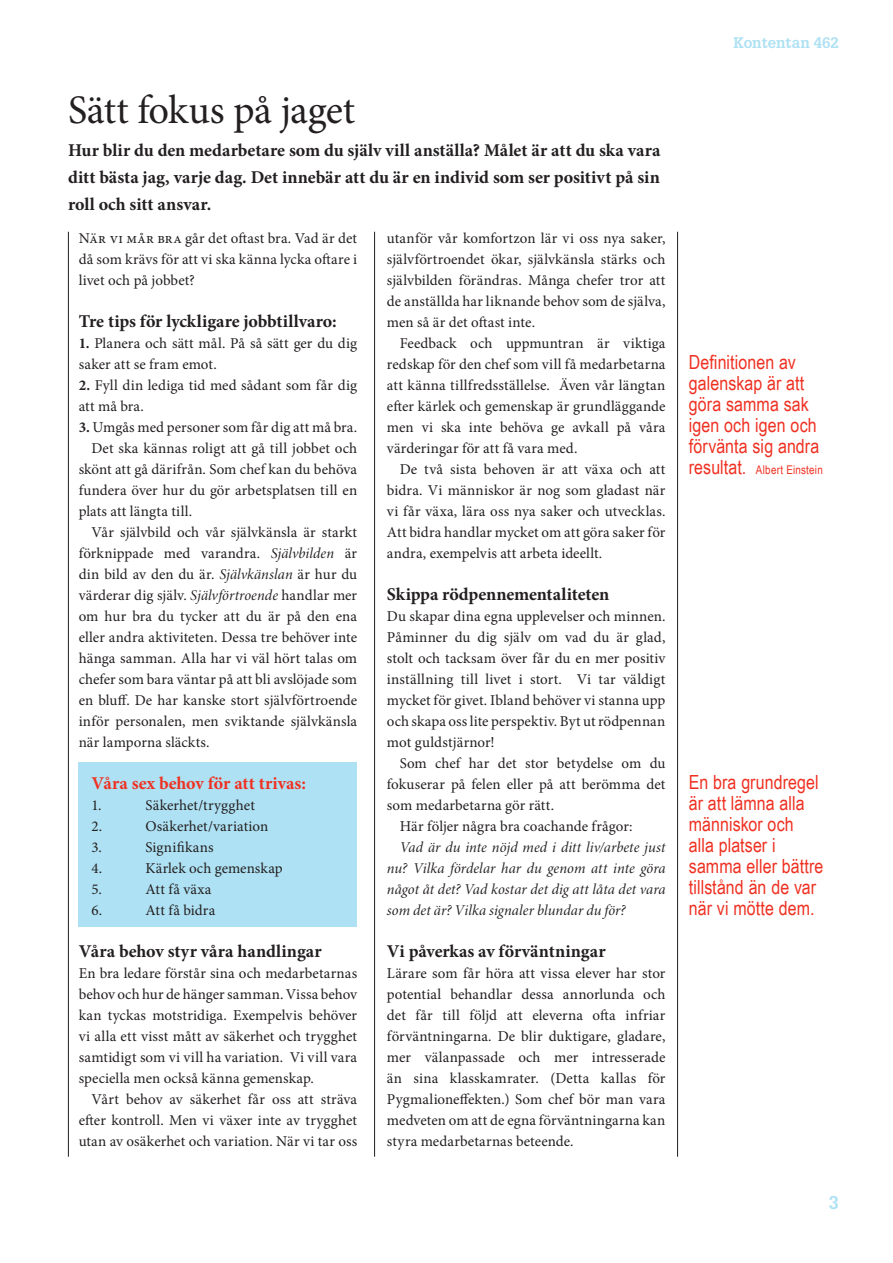
<style>
.page{position:relative;width:893px;height:1263px;background:#fff}
.page>*{position:absolute;margin:0;border:0;box-sizing:border-box;transform-origin:0 0}
.t1{font:40.5px "Minion Pro";letter-spacing:-.015em;color:#231f20}
.t2{font:19.5px/21px "Arial Narrow";letter-spacing:.005em;color:#ef3122}
.t3{font:700 18px/27px "Minion Pro";letter-spacing:-.005em;color:#231f20;text-align:justify}
.t4{font:700 18px "Minion Pro";color:#ef3122}
.t5{font:700 18px "Glypha LT Std";color:#aee1f3}
.t6{font:15px/21px "Minion Pro";color:#231f20;text-align:justify}
.t7{font:15px/21px "Minion Pro It Subh";letter-spacing:.005em;color:#231f20;text-align:justify}
.t8{font:700 15px "Glypha LT Std";color:#aee1f3}
.t9{font:12px "Arial Narrow";letter-spacing:.02em;color:#ef3122}
.s1{font-weight:700}
.s2{font-family:"Minion Pro It Subh"}
.s3{font-size:19.5px}
</style>
<div class="page">
<div style="left:79px;top:762px;width:278px;height:165px;background:#aee1f3"></div>
<hr style="left:68px;top:232px;width:1px;height:925px;background:#231f20">
<hr style="left:677px;top:232px;width:1px;height:925px;background:#231f20">
<hr style="left:374px;top:232px;width:1px;height:925px;background:#231f20">
<h1 class="t1" style="left:68px;top:83px;width:289px">Sätt fokus på jaget</h1>
<p class="t3" style="left:68px;top:137px;width:594px">Hur blir du den medarbetare som du själv vill anställa? Målet är att du ska vara ditt bästa jag, varje dag. Det innebär att du är en individ som ser positivt på sin roll och sitt ansvar.</p>
<p class="t6" style="left:79px;top:228px;width:280px">När vi mår bra går det oftast bra. Vad är det då som krävs för att vi ska känna lycka oftare i livet och på jobbet?</p>
<p class="t3" style="left:79px;top:308px;width:260px">Tre tips för lyckligare jobbtillvaro:</p>
<p class="t6" style="left:79px;top:333px;width:280px"><span class="s1">1.</span> Planera och sätt mål. På så sätt ger du dig saker att se fram emot.</p>
<p class="t6" style="left:79px;top:375px;width:280px"><span class="s1">2.</span> Fyll din lediga tid med sådant som får dig att må bra.</p>
<p class="t6" style="left:79px;top:417px;width:280px"><span class="s1">3.</span> Umgås med personer som får dig att må bra.</p>
<p class="t6" style="left:91px;top:438px;width:267px">Det ska kännas roligt att gå till jobbet och</p>
<p class="t6" style="left:79px;top:459px;width:280px">skönt att gå därifrån. Som chef kan du behöva</p>
<p class="t6" style="left:79px;top:480px;width:280px">fundera över hur du gör arbetsplatsen till en</p>
<p class="t6" style="left:79px;top:501px;width:115px">plats att längta till.</p>
<p class="t6" style="left:91px;top:522px;width:267px">Vår självbild och vår självkänsla är starkt</p>
<p class="t6" style="left:79px;top:543px;width:280px">förknippade med varandra. <span class="s2">Självbilden</span> är</p>
<p class="t6" style="left:79px;top:564px;width:280px">din bild av den du är. <span class="s2">Självkänslan</span> är hur du</p>
<p class="t6" style="left:79px;top:585px;width:280px">värderar dig själv. <span class="s2">Självförtroende</span> handlar mer</p>
<p class="t6" style="left:79px;top:606px;width:280px">om hur bra du tycker att du är på den ena</p>
<p class="t6" style="left:79px;top:627px;width:280px">eller andra aktiviteten. Dessa tre behöver inte</p>
<p class="t6" style="left:79px;top:648px;width:280px">hänga samman. Alla har vi väl hört talas om</p>
<p class="t6" style="left:79px;top:669px;width:280px">chefer som bara väntar på att bli avslöjade som</p>
<p class="t6" style="left:79px;top:690px;width:280px">en bluff. De har kanske stort självförtroende</p>
<p class="t6" style="left:79px;top:711px;width:280px">inför personalen, men sviktande självkänsla</p>
<p class="t6" style="left:79px;top:732px;width:132px">när lamporna släckts.</p>
<p class="t4" style="left:91px;top:771px;width:216px">Våra sex behov för att trivas:</p>
<p class="t6" style="left:91px;top:795px;width:12px">1.</p>
<p class="t6" style="left:145px;top:795px;width:111px">Säkerhet/trygghet</p>
<p class="t6" style="left:91px;top:816px;width:12px">2.</p>
<p class="t6" style="left:145px;top:816px;width:124px">Osäkerhet/variation</p>
<p class="t6" style="left:91px;top:837px;width:12px">3.</p>
<p class="t6" style="left:145px;top:837px;width:70px">Signifikans</p>
<p class="t6" style="left:91px;top:858px;width:12px">4.</p>
<p class="t6" style="left:145px;top:858px;width:139px">Kärlek och gemenskap</p>
<p class="t6" style="left:91px;top:879px;width:12px">5.</p>
<p class="t6" style="left:145px;top:879px;width:68px">Att få växa</p>
<p class="t6" style="left:91px;top:900px;width:12px">6.</p>
<p class="t6" style="left:145px;top:900px;width:71px">Att få bidra</p>
<p class="t3" style="left:79px;top:938px;width:245px">Våra behov styr våra handlingar</p>
<p class="t6" style="left:79px;top:963px;width:280px">En bra ledare förstår sina och medarbetarnas behov och hur de hänger samman. Vissa behov kan tyckas motstridiga. Exempelvis behöver vi alla ett visst mått av säkerhet och trygghet samtidigt som vi vill ha variation. Vi vill vara speciella men också känna gemenskap.</p>
<p class="t6" style="left:79px;top:1089px;width:280px;text-indent:13px">Vårt behov av säkerhet får oss att sträva efter kontroll. Men vi växer inte av trygghet utan av osäkerhet och variation. När vi tar oss</p>
<p class="t6" style="left:387px;top:228px;width:280px">utanför vår komfortzon lär vi oss nya saker, självförtroendet ökar, självkänsla stärks och självbilden förändras. Många chefer tror att de anställda har liknande behov som de själva, men så är det oftast inte.</p>
<p class="t6" style="left:387px;top:333px;width:280px;text-indent:13px">Feedback och uppmuntran är viktiga redskap för den chef som vill få medarbetarna att känna tillfredsställelse. Även vår längtan efter kärlek och gemenskap är grundläggande men vi ska inte behöva ge avkall på våra värderingar för att få vara med.</p>
<p class="t6" style="left:387px;top:459px;width:280px;text-indent:13px">De två sista behoven är att växa och att bidra. Vi människor är nog som gladast när vi får växa, lära oss nya saker och utvecklas.<br>Att bidra handlar mycket om att göra saker för andra, exempelvis att arbeta ideellt.</p>
<p class="t3" style="left:387px;top:581px;width:224px">Skippa rödpennementaliteten</p>
<p class="t6" style="left:387px;top:606px;width:280px">Du skapar dina egna upplevelser och minnen.<br>Påminner du dig själv om vad du är glad, stolt och tacksam över får du en mer positiv inställning till livet i stort. Vi tar väldigt mycket för givet. Ibland behöver vi stanna upp och skapa oss lite perspektiv. Byt ut rödpennan mot guldstjärnor!</p>
<p class="t6" style="left:400px;top:753px;width:267px">Som chef har det stor betydelse om du</p>
<p class="t6" style="left:387px;top:774px;width:280px">fokuserar på felen eller på att berömma det</p>
<p class="t6" style="left:387px;top:795px;width:169px">som medarbetarna gör rätt.</p>
<p class="t6" style="left:400px;top:816px;width:234px">Här följer några bra coachande frågor:</p>
<p class="t7" style="left:387px;top:837px;width:280px;text-indent:13px">Vad är du inte nöjd med i ditt liv/arbete just nu? Vilka fördelar har du genom att inte göra något åt det? Vad kostar det dig att låta det vara som det är? Vilka signaler blundar du för?</p>
<p class="t3" style="left:387px;top:938px;width:220px">Vi påverkas av förväntningar</p>
<p class="t6" style="left:387px;top:963px;width:280px">Lärare som får höra att vissa elever har stor potential behandlar dessa annorlunda och det får till följd att eleverna ofta infriar förväntningarna. De blir duktigare, gladare, mer välanpassade och mer intresserade än sina klasskamrater. (Detta kallas för Pygmalioneffekten.) Som chef bör man vara medveten om att de egna förväntningarna kan styra medarbetarnas beteende.</p>
<p class="t8" style="left:733px;top:33px;width:107px">Kontentan 462</p>
<h2 class="t2" style="left:689px;top:351px;width:132px">Definitionen av galenskap är att göra samma sak igen och igen och förvänta sig andra</h2>
<p class="t9" style="left:689px;top:461px;width:135px"><span class="s3">resultat.</span> Albert Einstein</p>
<h2 class="t2" style="left:689px;top:771px;width:136px">En bra grundregel är att lämna alla människor och alla platser i samma eller bättre tillstånd än de var när vi mötte dem.</h2>
<p class="t5" style="left:829px;top:1191px;width:12px">3</p>
</div>
